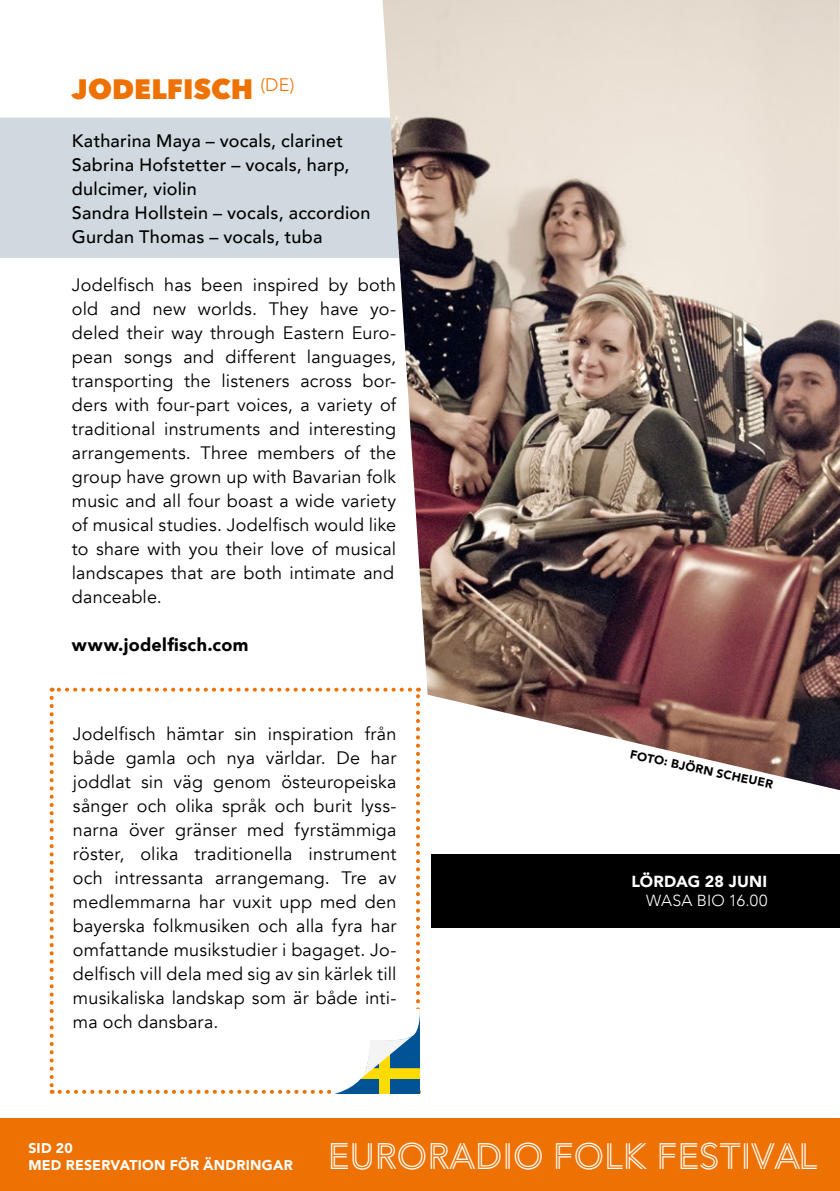
<style>
.page{position:relative;width:840px;height:1191px;background:#fff}
.page>*{position:absolute;margin:0;border:0;box-sizing:border-box;transform-origin:0 0}
.t1{font:36.4px "Avenir P2";color:#fff}
.t2{font:800 28px "Avenir Next";letter-spacing:.005em;color:#ee7203}
.t3{font:18px/24px "Avenir";letter-spacing:.01em;color:#000;text-align:justify}
.t4{font:500 18px/24px "Avenir";letter-spacing:.015em;color:#000}
.t5{font:900 18px "Avenir";letter-spacing:.015em;color:#000}
.t6{font:900 16px "Avenir";letter-spacing:.015em;color:#fff}
.t7{font:300 16px "Avenir";letter-spacing:.015em;color:#fff}
.t8{font:900 14px/16.8px "Avenir LT Pro";letter-spacing:.02em;color:#fff}
.t9{font:900 12px "Avenir";color:#000}
.s1{font-size:36.6px}
</style>
<div class="page">
<div style="left:0;top:1119px;width:839px;height:72px;background:#ee7203"></div>
<div style="left:0;top:118px;width:382px;height:140px;background:#cfd9df"></div>
<svg style="left:50px;top:687px;width:370px;height:407px"></svg>
<img style="left:382px;top:0;width:457px;height:790px">
<div style="left:431px;top:854px;width:408px;height:73px;background:#000"></div>
<h2 class="t2" style="left:72px;top:72px;width:224px">JODELFISCH <sup>(DE)</sup></h2>
<p class="t4" style="left:72px;top:128px;width:300px">Katharina Maya – vocals, clarinet<br>Sabrina Hofstetter – vocals, harp, dulcimer, violin<br>Sandra Hollstein – vocals, accordion<br>Gurdan Thomas – vocals, tuba</p>
<p class="t3" style="left:72px;top:273px;width:326px">Jodelfisch has been inspired by both old and new worlds. They have yo&shy;deled their way through Eastern Euro&shy;pean songs and different languages, transporting the listeners across bor&shy;ders with four-part voices, a variety of traditional instruments and interesting arrangements. Three members of the group have grown up with Bavarian folk music and all four boast a wide variety of musical studies. Jodelfisch would like to share with you their love of musical landscapes that are both intimate and danceable.</p>
<p class="t5" style="left:72px;top:630px;width:178px">www.jodelfisch.com</p>
<p class="t3" style="left:73px;top:722px;width:325px">Jodelfisch hämtar sin inspiration från både gamla och nya världar. De har joddlat sin väg genom östeuropeiska sånger och olika språk och burit lyss&shy;narna över gränser med fyrstämmiga röster, olika traditionella instrument och intressanta arrangemang. Tre av medlemmarna har vuxit upp med den bayerska folkmusiken och alla fyra har omfattande musikstudier i bagaget. Jo&shy;delfisch vill dela med sig av sin kärlek till musikaliska landskap som är både inti&shy;ma och dansbara.</p>
<p class="t9" style="left:632px;top:744px;width:147px;rotate:12deg">FOTO: BJÖRN SCHEUER</p>
<p class="t6" style="left:631px;top:867px;width:137px">LÖRDAG 28 JUNI</p>
<p class="t7" style="left:646px;top:891px;width:122px">WASA BIO 16.00</p>
<p class="t8" style="left:28px;top:1139px;width:266px">SID 20<br>MED RESERVATION FÖR ÄNDRINGAR</p>
<h1 class="t1" style="left:327px;top:1134px;width:491px"><span class="s1">EURORADIO</span> FOLK FESTIVAL</h1>
</div>
